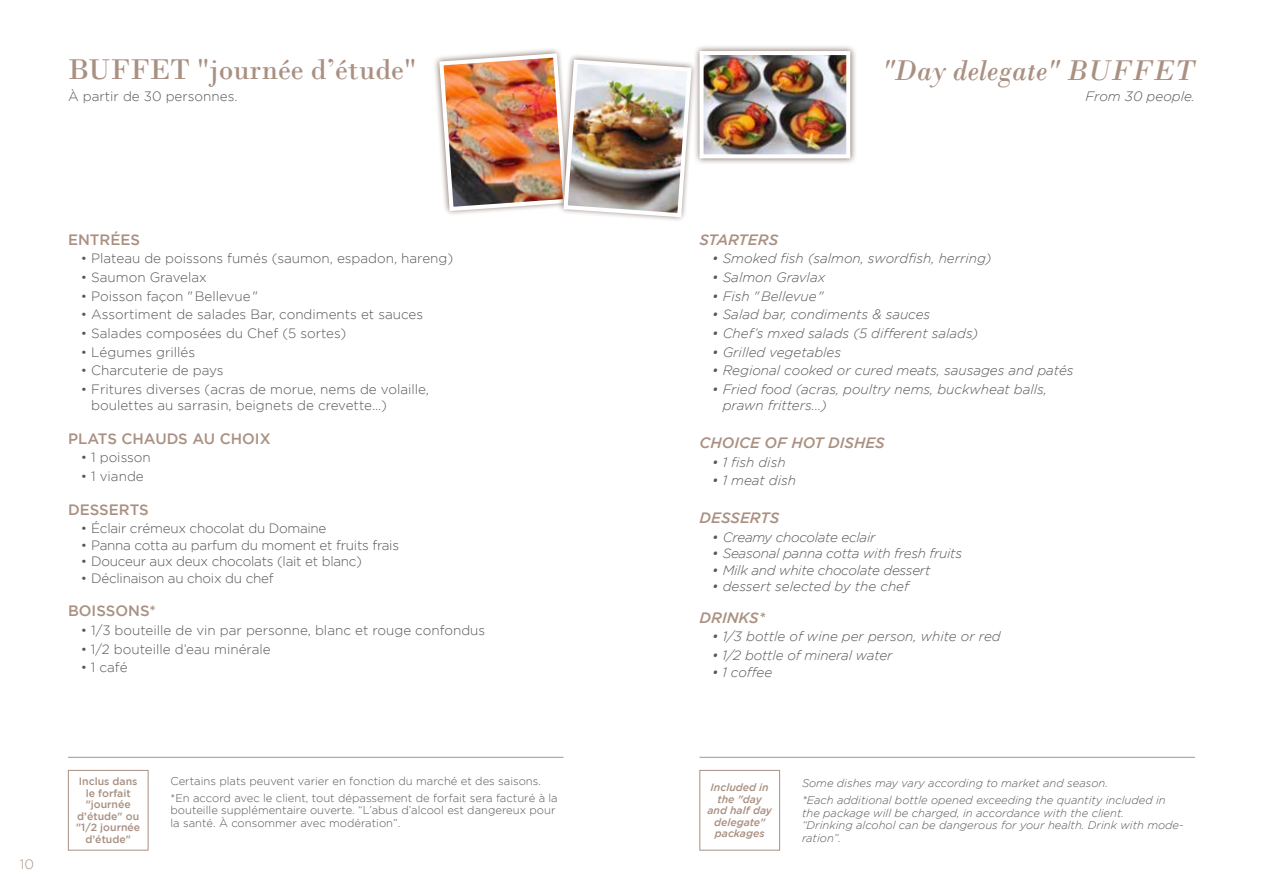
<style>
.page{position:relative;width:1263px;height:893px;background:#fff}
.page>*{position:absolute;margin:0;border:0;box-sizing:border-box;transform-origin:0 0}
.t1{font:30px "Bodoni";color:#a99082}
.t2{font:italic 30px "Bodoni";color:#a99082}
.t3{font:500 15px "Gotham";color:#a99082}
.t4{font:italic 500 15px "Gotham";color:#a99082}
.t5{font:300 13.5px/16.5px "Gotham";color:#575756}
.t6{font:italic 300 13.5px/16.5px "Gotham";color:#575756}
.t7{font:300 13.5px "Gotham";letter-spacing:-.02em;color:#575756}
.t8{font:italic 300 13.5px "Gotham";letter-spacing:-.02em;color:#575756}
.t9{font:300 13.5px "Gotham";color:#a99082}
.t10{font:italic 300 11.25px/12.8px "Gotham";color:#575756}
.t11{font:300 11.25px/17px "Gotham";color:#575756}
.t12{font:500 10.5px/11.6px "Gotham";color:#a99082;text-align:center}
.t13{font:italic 500 10.5px/11.6px "Gotham";color:#a99082;text-align:center}
</style>
<div class="page">
<div style="left:68px;top:770px;width:80px;height:80px;border:1px solid #a99082"></div>
<div style="left:699px;top:770px;width:81px;height:80px;border:1px solid #a99082"></div>
<hr style="left:68px;top:757px;width:495px;height:1px;background:#a99082">
<hr style="left:699px;top:757px;width:496px;height:1px;background:#a99082">
<img style="left:435px;top:49px;width:258px;height:172px">
<div style="left:693px;top:44px;width:164px;height:121px;background:#503629;opacity:.75"></div>
<img style="left:704px;top:56px;width:141px;height:97px">
<div style="left:699px;top:51px;width:151px;height:107px;border:4px solid #fff"></div>
<h1 class="t1" style="left:68px;top:52px;width:350px">BUFFET "journée d’étude"</h1>
<h1 class="t2" style="left:882px;top:52px;width:315px">"Day delegate" BUFFET</h1>
<p class="t5" style="left:68px;top:88px;width:171px">À partir de 30 personnes.</p>
<p class="t6" style="left:1085px;top:88px;width:111px">From 30 people.</p>
<p class="t3" style="left:68px;top:231px;width:74px">ENTRÉES</p>
<p class="t5" style="left:81px;top:250px;width:374px">• Plateau de poissons fumés (saumon, espadon, hareng)</p>
<p class="t5" style="left:81px;top:269px;width:128px">• Saumon Gravelax</p>
<p class="t5" style="left:81px;top:288px;width:179px">• Poisson façon "Bellevue"</p>
<p class="t5" style="left:81px;top:306px;width:344px">• Assortiment de salades Bar, condiments et sauces</p>
<p class="t5" style="left:81px;top:325px;width:267px">• Salades composées du Chef (5 sortes)</p>
<p class="t5" style="left:81px;top:343px;width:116px">• Légumes grillés</p>
<p class="t5" style="left:81px;top:362px;width:144px">• Charcuterie de pays</p>
<p class="t5" style="left:91px;top:381px;width:339px;text-indent:-10px">• Fritures diverses (acras de morue, nems de volaille, boulettes au sarrasin, beignets de crevette...)</p>
<p class="t3" style="left:68px;top:430px;width:204px">PLATS CHAUDS AU CHOIX</p>
<p class="t5" style="left:81px;top:449px;width:72px">• 1 poisson</p>
<p class="t5" style="left:81px;top:468px;width:65px">• 1 viande</p>
<p class="t3" style="left:68px;top:501px;width:82px">DESSERTS</p>
<p class="t7" style="left:81px;top:521px;width:247px">• Éclair crémeux chocolat du Domaine</p>
<p class="t7" style="left:81px;top:538px;width:320px">• Panna cotta au parfum du moment et fruits frais</p>
<p class="t7" style="left:81px;top:554px;width:283px">• Douceur aux deux chocolats (lait et blanc)</p>
<p class="t7" style="left:81px;top:571px;width:194px">• Déclinaison au choix du chef</p>
<p class="t3" style="left:68px;top:602px;width:90px">BOISSONS*</p>
<p class="t5" style="left:81px;top:622px;width:406px">• 1/3 bouteille de vin par personne, blanc et rouge confondus</p>
<p class="t5" style="left:81px;top:640px;width:191px">• 1/2 bouteille d’eau minérale</p>
<p class="t5" style="left:81px;top:659px;width:48px">• 1 café</p>
<p class="t4" style="left:699px;top:231px;width:80px">STARTERS</p>
<p class="t6" style="left:712px;top:250px;width:281px">• Smoked fish (salmon, swordfish, herring)</p>
<p class="t6" style="left:712px;top:269px;width:114px">• Salmon Gravlax</p>
<p class="t6" style="left:712px;top:288px;width:113px">• Fish "Bellevue"</p>
<p class="t6" style="left:712px;top:306px;width:220px">• Salad bar, condiments &amp; sauces</p>
<p class="t6" style="left:712px;top:325px;width:267px">• Chef’s mxed salads (5 different salads)</p>
<p class="t6" style="left:712px;top:344px;width:130px">• Grilled vegetables</p>
<p class="t6" style="left:712px;top:362px;width:363px">• Regional cooked or cured meats, sausages and patés</p>
<p class="t6" style="left:723px;top:381px;width:326px;text-indent:-10px">• Fried food (acras, poultry nems, buckwheat balls, prawn fritters...)</p>
<p class="t4" style="left:699px;top:434px;width:187px">CHOICE OF HOT DISHES</p>
<p class="t6" style="left:712px;top:454px;width:75px">• 1 fish dish</p>
<p class="t6" style="left:712px;top:472px;width:85px">• 1 meat dish</p>
<p class="t4" style="left:699px;top:509px;width:81px">DESSERTS</p>
<p class="t8" style="left:712px;top:530px;width:165px">• Creamy chocolate eclair</p>
<p class="t8" style="left:712px;top:546px;width:251px">• Seasonal panna cotta with fresh fruits</p>
<p class="t8" style="left:712px;top:563px;width:220px">• Milk and white chocolate dessert</p>
<p class="t6" style="left:712px;top:578px;width:198px">• dessert selected by the chef</p>
<p class="t4" style="left:699px;top:609px;width:67px">DRINKS*</p>
<p class="t6" style="left:712px;top:628px;width:290px">• 1/3 bottle of wine per person, white or red</p>
<p class="t6" style="left:712px;top:647px;width:182px">• 1/2 bottle of mineral water</p>
<p class="t6" style="left:712px;top:664px;width:62px">• 1 coffee</p>
<p class="t9" style="left:20px;top:857px;width:16px">10</p>
<p class="t11" style="left:171px;top:772px;width:389px">Certains plats peuvent varier en fonction du marché et des saisons. *En accord avec le client, tout dépassement de forfait sera facturé à la</p>
<p class="t11" style="left:171px;top:804px;width:386px;line-height:12.8px">bouteille supplémentaire ouverte. “L’abus d’alcool est dangereux pour la santé. À consommer avec modération”.</p>
<p class="t12" style="left:76px;top:775px;width:66px">Inclus dans le forfait "journée d’étude" ou "1/2 journée d’étude"</p>
<p class="t13" style="left:707px;top:781px;width:66px">Included in the "day and half day delegate" packages</p>
<p class="t10" style="left:802px;top:774px;width:365px;line-height:17px">Some dishes may vary according to market and season.<br>*Each additional bottle opened exceeding the quantity included in</p>
<p class="t10" style="left:802px;top:806px;width:383px">the package will be charged, in accordance with the client.<br>“Drinking alcohol can be dangerous for your health. Drink with mode&shy;ration”.</p>
</div>
